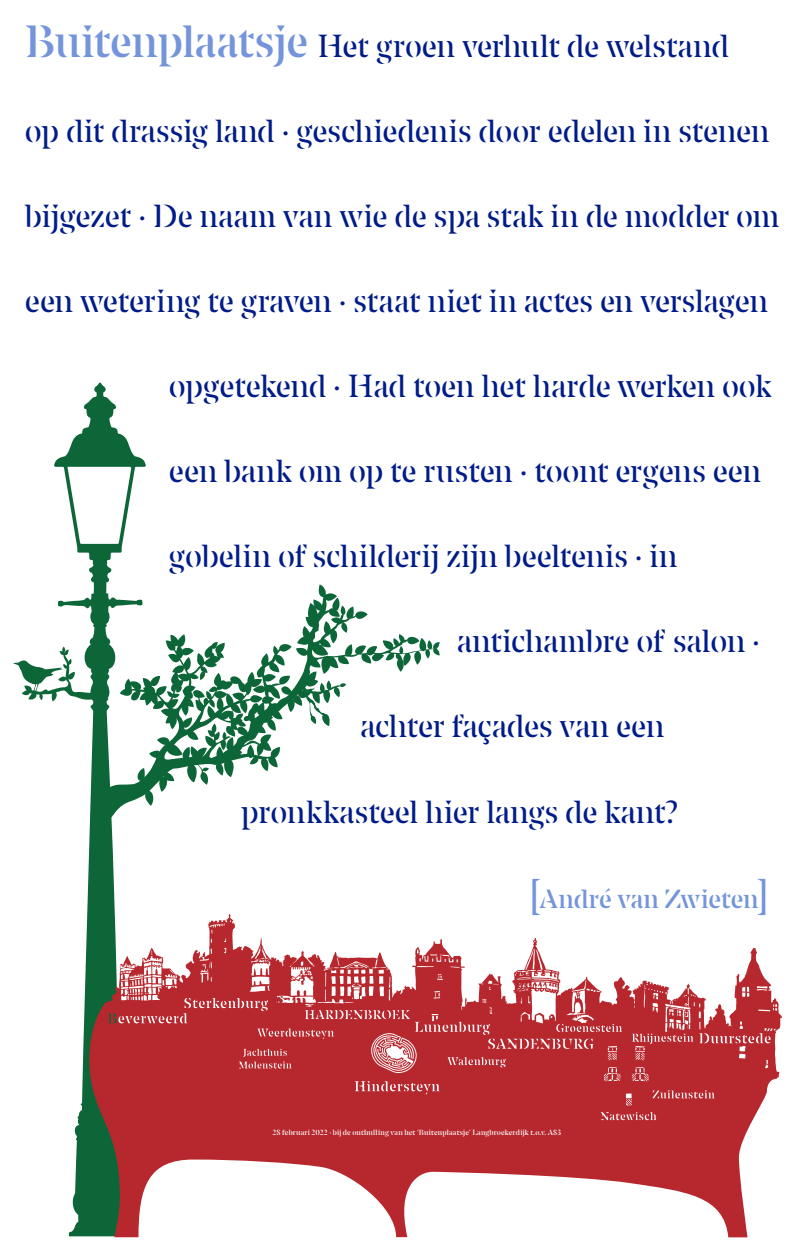
<style>
.page{position:relative;width:794px;height:1248px;background:#fff}
.page>*{position:absolute;margin:0;border:0;box-sizing:border-box;transform-origin:0 0}
.t1{font:34px "Maro L";letter-spacing:-.005em;color:#001c88}
.t2{font:500 28px "Maro L";letter-spacing:-.005em;color:#7494dc}
.t3{font:500 8px "Maro L";letter-spacing:.02em;color:#fff}
.s1{font-weight:500;font-size:48px;color:#7494dc}
.s2{font-weight:400;font-size:40px}
</style>
<div class="page">
<svg style="left:13px;top:382px;width:427px;height:854px"></svg>
<svg style="left:392px;top:658px;width:13px;height:13px"></svg>
<svg style="left:89px;top:912px;width:693px;height:325px;fill:#b7282e"></svg>
<p class="t1" style="left:25px;top:27px;width:705px"><span class="s1">Buitenplaatsje</span> Het groen verhult de welstand</p>
<p class="t1" style="left:25px;top:112px;width:746px">op dit drassig land · geschiedenis door edelen in stenen</p>
<p class="t1" style="left:25px;top:197px;width:756px">bijgezet · De naam van wie de spa stak in de modder om</p>
<p class="t1" style="left:25px;top:282px;width:745px">een wetering te graven · staat niet in actes en verslagen</p>
<p class="t1" style="left:169px;top:367px;width:604px">opgetekend · Had toen het harde werken ook</p>
<p class="t1" style="left:169px;top:452px;width:594px">een bank om op te rusten · toont ergens een</p>
<p class="t1" style="left:169px;top:537px;width:510px">gobelin of schilderij zijn beeltenis · in</p>
<p class="t1" style="left:457px;top:622px;width:304px">antichambre of salon ·</p>
<p class="t1" style="left:360px;top:707px;width:306px">achter façades van een</p>
<p class="t1" style="left:241px;top:792px;width:439px">pronkkasteel hier langs de kant?</p>
<p class="t2" style="left:529px;top:882px;width:241px"><span class="s2">[</span>André van Zwieten<span class="s2">]</span></p>
<p class="t3" style="left:272px;top:1127px;width:290px">28 februari 2022 · bij de onthulling van het ‘Buitenplaatsje’ Langbroekerdijk t.o.v. A83</p>
</div>
